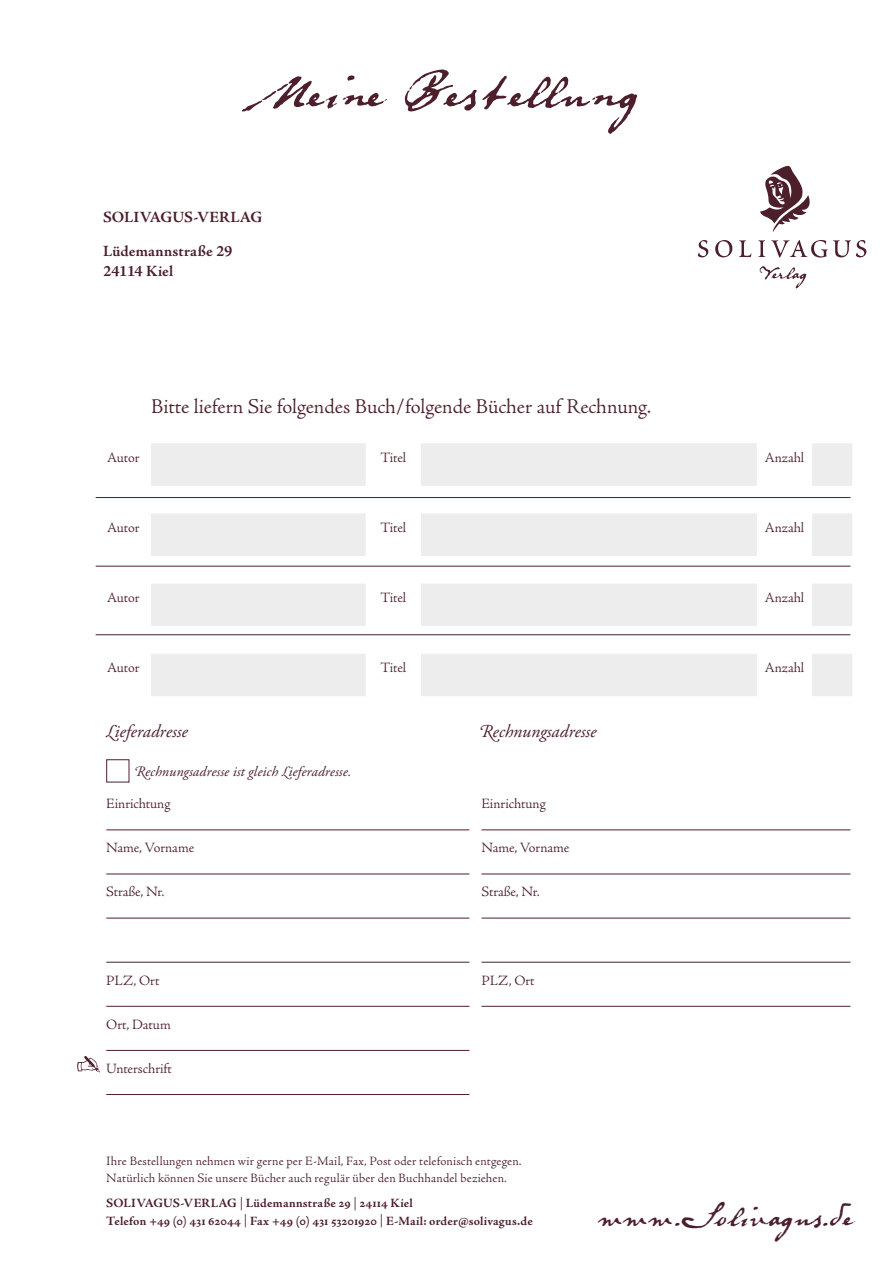
<style>
.page{position:relative;width:893px;height:1263px;background:#fff}
.page>*{position:absolute;margin:0;border:0;box-sizing:border-box;transform-origin:0 0}
.t1{font:60px "Diesel Rudolf reduced";letter-spacing:-.005em;color:#4c1f2a}
.t2{font:36px "Diesel Rudolf reduced";letter-spacing:.035em;color:#4c1f2a}
.t3{font:300 21px "Adobe Jenson Pro";letter-spacing:-.01em;color:#4c1f2a}
.t4{font:italic 18px "Adobe Garamond Pro";color:#4c1f2a}
.t5{font:700 15.75px/34.5px "Adobe Jenson Pro";letter-spacing:.005em;color:#4c1f2a}
.t6{font:300 14.25px "Adobe Jenson Pro";letter-spacing:-.01em;color:#4c1f2a}
.t7{font:italic 14.25px "Adobe Garamond Pro";letter-spacing:.01em;color:#4c1f2a}
.t8{font:300 12.75px/17.7px "Adobe Jenson Pro";letter-spacing:.015em;color:#4c1f2a}
.t9{font:700 12.75px/17.7px "Adobe Jenson Pro";letter-spacing:.015em;color:#4c1f2a}
.s1{font-weight:300}
</style>
<div class="page">
<svg style="left:760px;top:266px;width:46px;height:22px"></svg>
<svg style="left:698px;top:240px;width:10px;height:17px"></svg>
<svg style="left:715px;top:240px;width:17px;height:17px"></svg>
<svg style="left:739px;top:240px;width:12px;height:17px"></svg>
<svg style="left:758px;top:240px;width:7px;height:17px"></svg>
<svg style="left:771px;top:240px;width:95px;height:18px"></svg>
<svg style="left:760px;top:165px;width:50px;height:67px"></svg>
<svg style="left:151px;top:443px;width:701px;height:253px;fill:#ededed"></svg>
<hr style="left:106px;top:829px;width:363px;height:1px;background:#4c1f2a">
<hr style="left:106px;top:874px;width:363px;height:1px;background:#4c1f2a">
<hr style="left:106px;top:918px;width:363px;height:1px;background:#4c1f2a">
<hr style="left:106px;top:962px;width:363px;height:1px;background:#4c1f2a">
<hr style="left:106px;top:1006px;width:363px;height:1px;background:#4c1f2a">
<hr style="left:106px;top:1050px;width:363px;height:1px;background:#4c1f2a">
<hr style="left:106px;top:1094px;width:363px;height:1px;background:#4c1f2a">
<hr style="left:482px;top:829px;width:368px;height:1px;background:#4c1f2a">
<hr style="left:482px;top:874px;width:368px;height:1px;background:#4c1f2a">
<hr style="left:482px;top:918px;width:368px;height:1px;background:#4c1f2a">
<hr style="left:482px;top:962px;width:368px;height:1px;background:#4c1f2a">
<hr style="left:482px;top:1006px;width:368px;height:1px;background:#4c1f2a">
<div style="left:106px;top:759px;width:23px;height:23px;border:1px solid #4c1f2a"></div>
<hr style="left:96px;top:497px;width:754px;height:1px;background:#4c1f2a">
<hr style="left:96px;top:566px;width:754px;height:1px;background:#4c1f2a">
<hr style="left:96px;top:634px;width:754px;height:1px;background:#4c1f2a">
<svg style="left:675px;top:1223px;width:5px;height:3px"></svg>
<svg style="left:823px;top:1223px;width:5px;height:3px"></svg>
<svg style="left:77px;top:1056px;width:23px;height:16px"></svg>
<h1 class="t1" style="left:253px;top:66px;width:388px">Meine Bestellung</h1>
<p class="t5" style="left:103px;top:200px;width:161px">SOLIVAGUS-VERLAG<br>Lüdemannstraße 29</p>
<p class="t5" style="left:103px;top:254px;width:72px">24114 Kiel</p>
<h3 class="t3" style="left:151px;top:394px;width:501px">Bitte liefern Sie folgendes Buch/folgende Bücher auf Rechnung.</h3>
<p class="t6" style="left:107px;top:450px;width:34px">Autor</p>
<p class="t6" style="left:380px;top:450px;width:27px">Titel</p>
<p class="t6" style="left:765px;top:450px;width:41px">Anzahl</p>
<p class="t6" style="left:107px;top:520px;width:34px">Autor</p>
<p class="t6" style="left:380px;top:520px;width:27px">Titel</p>
<p class="t6" style="left:765px;top:520px;width:41px">Anzahl</p>
<p class="t6" style="left:107px;top:590px;width:34px">Autor</p>
<p class="t6" style="left:380px;top:590px;width:27px">Titel</p>
<p class="t6" style="left:765px;top:590px;width:41px">Anzahl</p>
<p class="t6" style="left:107px;top:660px;width:34px">Autor</p>
<p class="t6" style="left:380px;top:660px;width:27px">Titel</p>
<p class="t6" style="left:765px;top:660px;width:41px">Anzahl</p>
<p class="t4" style="left:106px;top:720px;width:83px">Lieferadresse</p>
<p class="t7" style="left:134px;top:763px;width:219px">Rechnungsadresse ist gleich Lieferadresse.</p>
<p class="t6" style="left:106px;top:796px;width:66px">Einrichtung</p>
<p class="t6" style="left:106px;top:840px;width:89px">Name, Vorname</p>
<p class="t6" style="left:106px;top:884px;width:60px">Straße, Nr.</p>
<p class="t6" style="left:106px;top:972px;width:55px">PLZ, Ort</p>
<p class="t6" style="left:106px;top:1016px;width:66px">Ort, Datum</p>
<p class="t6" style="left:106px;top:1060px;width:67px">Unterschrift</p>
<p class="t4" style="left:478px;top:720px;width:119px">Rechnungsadresse</p>
<p class="t6" style="left:482px;top:796px;width:66px">Einrichtung</p>
<p class="t6" style="left:482px;top:840px;width:89px">Name, Vorname</p>
<p class="t6" style="left:482px;top:884px;width:60px">Straße, Nr.</p>
<p class="t6" style="left:482px;top:972px;width:55px">PLZ, Ort</p>
<p class="t8" style="left:106px;top:1152px;width:417px">Ihre Bestellungen nehmen wir gerne per E-Mail, Fax, Post oder telefonisch entgegen.<br>Natürlich können Sie unsere Bücher auch regulär über den Buchhandel beziehen.</p>
<p class="t9" style="left:106px;top:1195px;width:428px">SOLIVAGUS-VERLAG <span class="s1">|</span> Lüdemannstraße 29 <span class="s1">|</span> 24114 Kiel<br>Telefon +49 (0) 431 62044 <span class="s1">|</span> Fax +49 (0) 431 53201920 <span class="s1">|</span> E-Mail: order@solivagus.de</p>
<h2 class="t2" style="left:599px;top:1201px;width:256px">www Solivagusde</h2>
</div>
